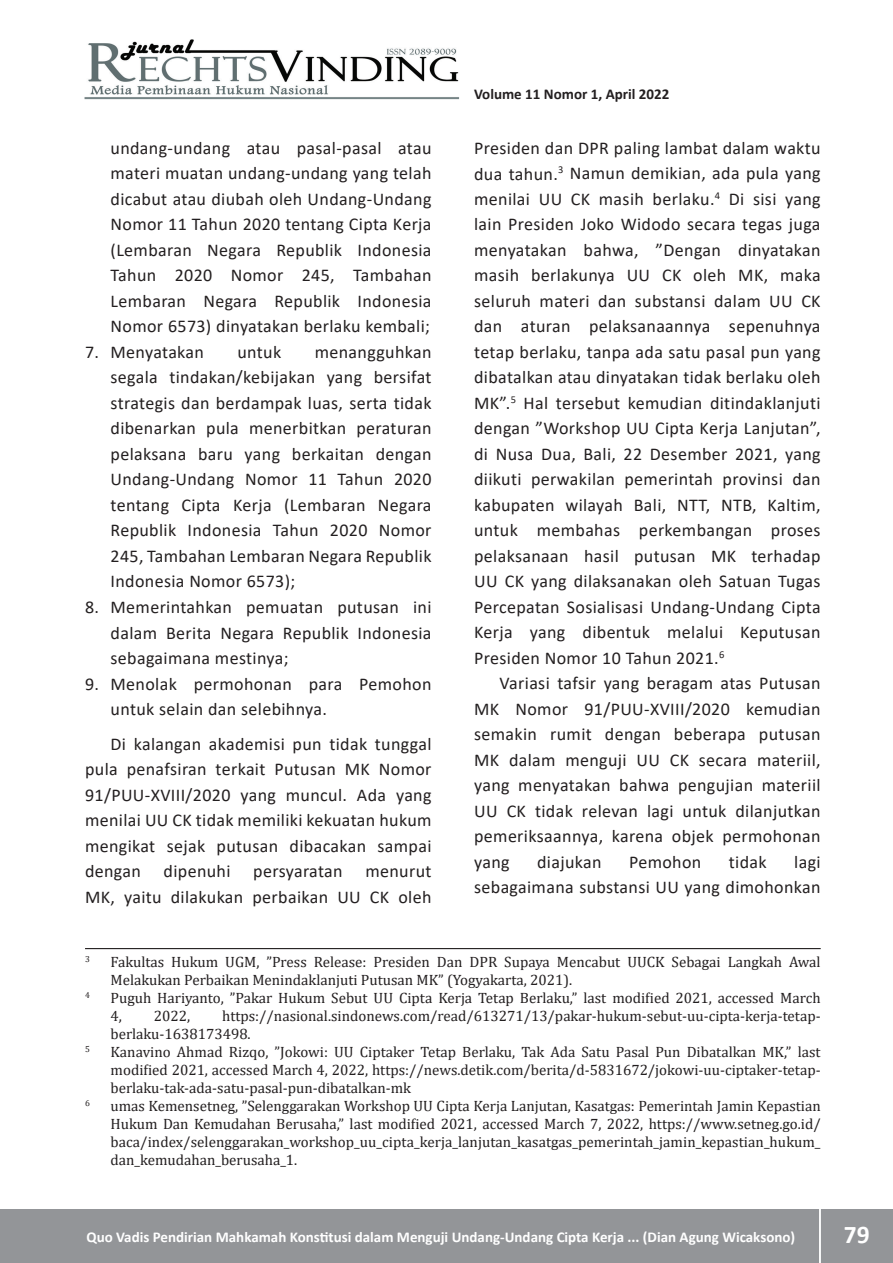
<style>
.page{position:relative;width:893px;height:1263px;background:#fff}
.page>*{position:absolute;margin:0;border:0;box-sizing:border-box;transform-origin:0 0}
.t1{font:700 25.5px "Calibri";color:#fff}
.t2{font:18px/25.5px "Calibri";letter-spacing:.02em;color:#231f20;text-align:justify}
.t3{font:15px/18px "Cambria";color:#231f20}
.t4{font:700 15px "Calibri";color:#fff}
.t5{font:700 15px "Calibri";color:#231f20}
.t6{font:8.7px "Cambria";color:#231f20}
</style>
<div class="page">
<div style="left:0;top:1209px;width:893px;height:54px;background:#939598"></div>
<hr style="left:819px;top:1206px;width:2px;height:57px;background:#fff">
<img style="left:85px;top:39px;width:375px;height:60px">
<hr style="left:85px;top:948px;width:736px;height:1px;background:#231f20">
<p class="t2" style="left:111px;top:135px;width:323px">undang-undang atau pasal-pasal atau materi muatan undang-undang yang telah dicabut atau diubah oleh Undang-Undang Nomor 11 Tahun 2020 tentang Cipta Kerja (Lembaran Negara Republik Indonesia Tahun 2020 Nomor 245, Tambahan Lembaran Negara Republik Indonesia Nomor 6573) dinyatakan berlaku kembali;</p>
<p class="t2" style="left:85px;top:339px;width:120px">7. Menyatakan</p>
<p class="t2" style="left:237px;top:339px;width:45px">untuk</p>
<p class="t2" style="left:111px;top:339px;width:323px;text-indent:204px">menangguhkan segala tindakan/kebijakan yang bersifat strategis dan berdampak luas, serta tidak dibenarkan pula menerbitkan peraturan pelaksana baru yang berkaitan dengan Undang-Undang Nomor 11 Tahun 2020 tentang Cipta Kerja (Lembaran Negara Republik Indonesia Tahun 2020 Nomor 245, Tambahan Lembaran Negara Republik Indonesia Nomor 6573);</p>
<p class="t2" style="left:111px;top:594px;width:322px;text-indent:-26px">8. Memerintahkan pemuatan putusan ini dalam Berita Negara Republik Indonesia sebagaimana mestinya;</p>
<p class="t2" style="left:111px;top:670px;width:322px;text-indent:-26px">9. Menolak permohonan para Pemohon untuk selain dan selebihnya.</p>
<p class="t2" style="left:85px;top:730px;width:348px;text-indent:26px">Di kalangan akademisi pun tidak tunggal pula penafsiran terkait Putusan MK Nomor 91/PUU-XVIII/2020 yang muncul. Ada yang menilai UU CK tidak memiliki kekuatan hukum mengikat sejak putusan dibacakan sampai dengan</p>
<p class="t2" style="left:164px;top:858px;width:68px">dipenuhi</p>
<p class="t2" style="left:253px;top:858px;width:91px">persyaratan</p>
<p class="t2" style="left:85px;top:858px;width:348px;text-align:right">menurut<br>MK, yaitu dilakukan perbaikan UU CK oleh</p>
<p class="t5" style="left:474px;top:84px;width:197px">Volume 11 Nomor 1, April 2022</p>
<p class="t2" style="left:474px;top:135px;width:348px">Presiden dan DPR paling lambat dalam waktu dua tahun.<sup>3</sup> Namun demikian, ada pula yang menilai UU CK masih berlaku.<sup>4</sup> Di sisi yang lain Presiden Joko Widodo secara tegas juga menyatakan bahwa, ”Dengan dinyatakan masih berlakunya UU CK oleh MK, maka seluruh materi dan substansi dalam UU CK dan aturan pelaksanaannya sepenuhnya tetap berlaku, tanpa ada satu pasal pun yang dibatalkan atau dinyatakan tidak berlaku oleh MK”.<sup>5</sup> Hal tersebut kemudian ditindaklanjuti dengan ”Workshop UU Cipta Kerja Lanjutan”, di Nusa Dua, Bali, 22 Desember 2021, yang diikuti perwakilan pemerintah provinsi dan kabupaten wilayah Bali, NTT, NTB, Kaltim, untuk membahas perkembangan proses pelaksanaan hasil putusan MK terhadap UU CK yang dilaksanakan oleh Satuan Tugas Percepatan Sosialisasi Undang-Undang Cipta Kerja yang dibentuk melalui Keputusan Presiden Nomor 10 Tahun 2021.<sup>6</sup></p>
<p class="t2" style="left:474px;top:670px;width:348px;text-indent:26px">Variasi tafsir yang beragam atas Putusan MK Nomor 91/PUU-XVIII/2020 kemudian semakin rumit dengan beberapa putusan MK dalam menguji UU CK secara materiil, yang menyatakan bahwa pengujian materiil UU CK tidak relevan lagi untuk dilanjutkan pemeriksaannya, karena objek permohonan yang</p>
<p class="t2" style="left:474px;top:849px;width:348px;text-align:right">lagi<br>sebagaimana substansi UU yang dimohonkan</p>
<p class="t2" style="left:537px;top:849px;width:66px">diajukan</p>
<p class="t2" style="left:629px;top:849px;width:74px">Pemohon</p>
<p class="t2" style="left:729px;top:849px;width:39px">tidak</p>
<p class="t6" style="left:85px;top:954px;width:6px">3</p>
<p class="t3" style="left:111px;top:953px;width:712px">Fakultas Hukum UGM, ”Press Release: Presiden Dan DPR Supaya Mencabut UUCK Sebagai Langkah Awal<br>Melakukan Perbaikan Menindaklanjuti Putusan MK” (Yogyakarta, 2021).</p>
<p class="t6" style="left:85px;top:990px;width:6px">4</p>
<p class="t3" style="left:111px;top:989px;width:712px">Puguh Hariyanto, ”Pakar Hukum Sebut UU Cipta Kerja Tetap Berlaku,” last modified 2021, accessed March<br>4,</p>
<p class="t3" style="left:111px;top:1007px;width:712px;text-indent:112px">https://nasional.sindonews.com/read/613271/13/pakar-hukum-sebut-uu-cipta-kerja-tetap&shy;berlaku-1638173498.</p>
<p class="t3" style="left:154px;top:1007px;width:38px">2022,</p>
<p class="t6" style="left:85px;top:1044px;width:6px">5</p>
<p class="t3" style="left:111px;top:1043px;width:712px;text-align:justify">Kanavino Ahmad Rizqo, ”Jokowi: UU Ciptaker Tetap Berlaku, Tak Ada Satu Pasal Pun Dibatalkan MK,” last modified 2021, accessed March 4, 2022, https://news.detik.com/berita/d-5831672/jokowi-uu-ciptaker-tetap&shy;berlaku-tak-ada-satu-pasal-pun-dibatalkan-mk</p>
<p class="t6" style="left:85px;top:1098px;width:6px">6</p>
<p class="t3" style="left:111px;top:1097px;width:712px;text-align:justify">umas Kemensetneg, ”Selenggarakan Workshop UU Cipta Kerja Lanjutan, Kasatgas: Pemerintah Jamin Kepastian Hukum Dan Kemudahan Berusaha,” last modified 2021, accessed March 7, 2022, https://www.setneg.go.id/ baca/index/selenggarakan_workshop_uu_cipta_kerja_lanjutan_kasatgas_pemerintah_jamin_kepastian_hukum_ dan_kemudahan_berusaha_1.</p>
<p class="t4" style="left:86px;top:1227px;width:710px">Quo Vadis Pendirian Mahkamah Konstitusi dalam Menguji Undang-Undang Cipta Kerja ... (Dian Agung Wicaksono)</p>
<h1 class="t1" style="left:844px;top:1216px;width:27px">79</h1>
</div>
